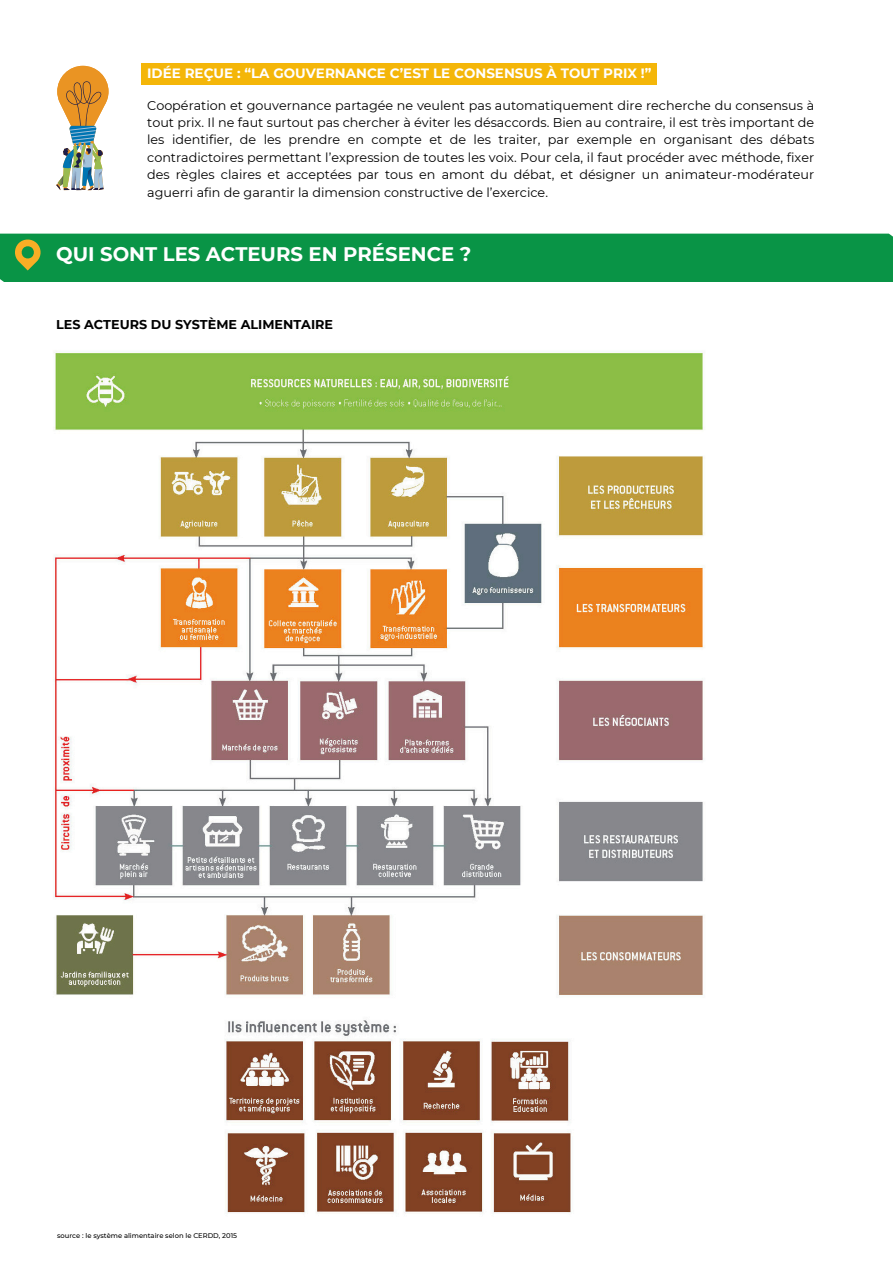
<style>
.page{position:relative;width:893px;height:1263px;background:#fff}
.page>*{position:absolute;margin:0;border:0;box-sizing:border-box;transform-origin:0 0}
.t1{font:700 19.65px "Montserrat";color:#fff}
.t2{font:700 13.5px "Montserrat";color:#fff}
.t3{font:12.75px/17.4px "Montserrat";color:#000;text-align:justify}
.t4{font:700 12.75px "Montserrat";color:#000}
.t5{font:500 6.75px "Montserrat";color:#000}
</style>
<div class="page">
<svg style="left:56px;top:66px;width:52px;height:124px"></svg>
<div style="left:142px;top:63px;width:515px;height:22px;background:#f4b609"></div>
<div style="left:0;top:234px;width:893px;height:48px;background:#099446"></div>
<img style="left:53px;top:351px;width:651px;height:862px">
<h2 class="t2" style="left:147px;top:65px;width:506px">IDÉE REÇUE : “LA GOUVERNANCE C’EST LE CONSENSUS À TOUT PRIX !”</h2>
<p class="t3" style="left:147px;top:96px;width:668px">Coopération et gouvernance partagée ne veulent pas automatiquement dire recherche du consensus à tout prix. Il ne faut surtout pas chercher à éviter les désaccords. Bien au contraire, il est très important de les identifier, de les prendre en compte et de les traiter, par exemple en organisant des débats contradictoires permettant l’expression de toutes les voix. Pour cela, il faut procéder avec méthode, fixer des règles claires et acceptées par tous en amont du débat, et désigner un animateur-modérateur aguerri afin de garantir la dimension constructive de l’exercice.</p>
<h3 class="t1" style="left:56px;top:242px;width:417px">QUI SONT LES ACTEURS EN PRÉSENCE ?</h3>
<h1 class="t4" style="left:56px;top:317px;width:278px">LES ACTEURS DU SYSTÈME ALIMENTAIRE</h1>
<h2 class="t5" style="left:57px;top:1231px;width:181px">source : le système alimentaire selon le CERDD, 2015</h2>
</div>
